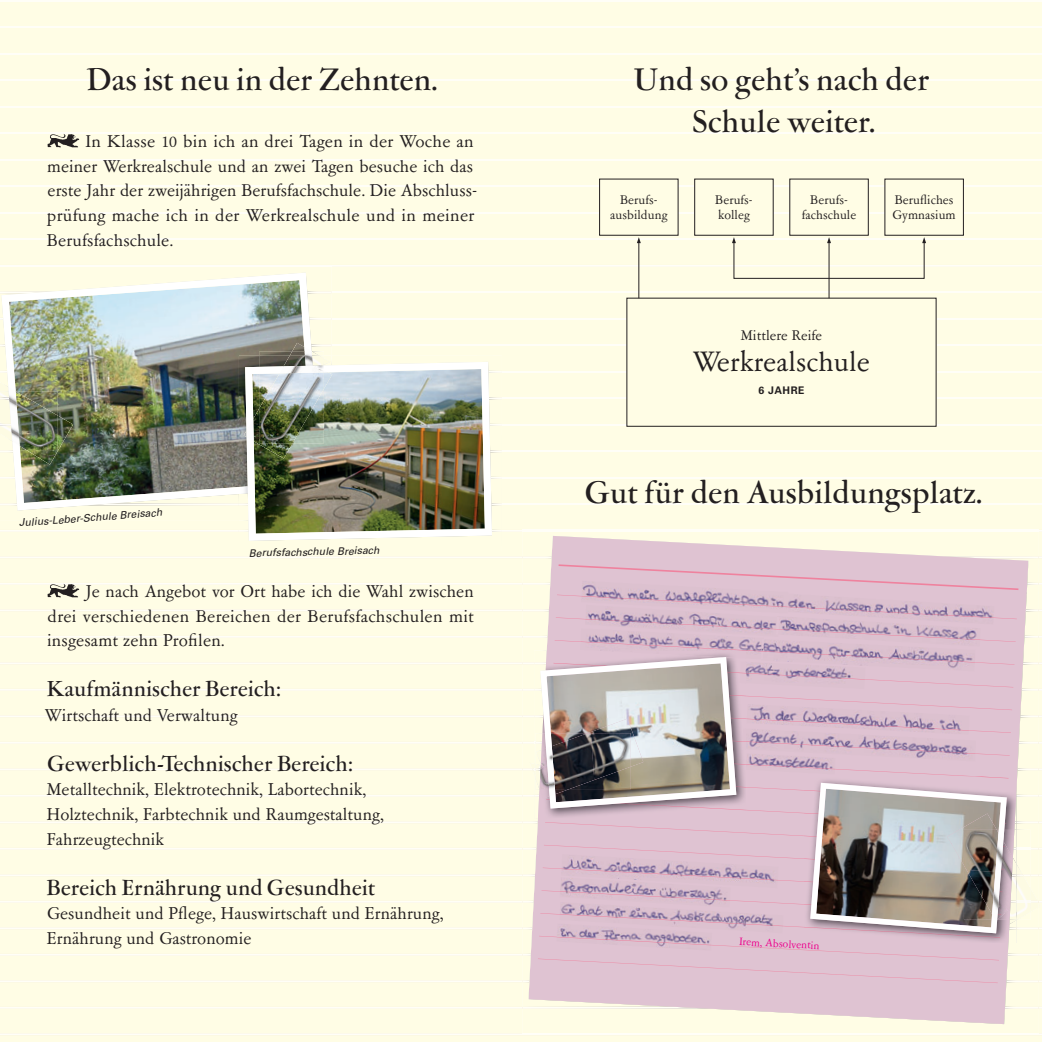
<style>
.page{position:relative;width:1042px;height:1042px;background:#fffde5}
.page>*{position:absolute;margin:0;border:0;box-sizing:border-box;transform-origin:0 0}
.t1{font:500 35px/42px "Garamont Amst SH";letter-spacing:.025em;color:#231f20;text-align:center}
.t2{font:31.5px "Garamont Amst SB";letter-spacing:.005em;color:#231f20}
.t3{font:500 24.5px "Garamont Amst SH";letter-spacing:.025em;color:#231f20}
.t4{font:19.25px/24.8px "Garamont Amst SB";letter-spacing:.005em;color:#231f20}
.t5{font:15.75px "Garamont Amst SB";letter-spacing:.005em;color:#231f20}
.t6{font:14.17px/14.2px "Garamont Amst SB";letter-spacing:.005em;color:#231f20;text-align:center}
.t7{font:12.25px "Garamont Amst SB";color:#ed028c}
.t8{font:italic 10.5px "Univers";color:#231f20}
.t9{font:700 10.5px "Univers";letter-spacing:.05em;color:#231f20}
</style>
<div class="page">
<hr style="left:0;top:0;width:1042px;height:2px;background:#fffef7">
<hr style="left:0;top:26px;width:1042px;height:2px;background:#fffef7">
<hr style="left:0;top:53px;width:1042px;height:2px;background:#fffef7">
<hr style="left:0;top:79px;width:1042px;height:2px;background:#fffef7">
<hr style="left:0;top:106px;width:1042px;height:2px;background:#fffef7">
<hr style="left:0;top:132px;width:1042px;height:2px;background:#fffef7">
<hr style="left:0;top:159px;width:1042px;height:2px;background:#fffef7">
<hr style="left:331px;top:318px;width:711px;height:2px;background:#fffef7">
<hr style="left:331px;top:344px;width:711px;height:2px;background:#fffef7">
<hr style="left:502px;top:371px;width:540px;height:2px;background:#fffef7">
<hr style="left:502px;top:397px;width:540px;height:2px;background:#fffef7">
<hr style="left:502px;top:424px;width:540px;height:2px;background:#fffef7">
<hr style="left:502px;top:450px;width:540px;height:2px;background:#fffef7">
<hr style="left:502px;top:477px;width:540px;height:2px;background:#fffef7">
<hr style="left:502px;top:503px;width:540px;height:2px;background:#fffef7">
<hr style="left:502px;top:530px;width:20px;height:2px;background:#fffef7">
<hr style="left:0;top:530px;width:239px;height:2px;background:#fffef7">
<hr style="left:0;top:556px;width:522px;height:2px;background:#fffef7">
<hr style="left:0;top:583px;width:522px;height:2px;background:#fffef7">
<hr style="left:0;top:609px;width:522px;height:2px;background:#fffef7">
<hr style="left:0;top:636px;width:522px;height:2px;background:#fffef7">
<hr style="left:0;top:954px;width:522px;height:1px;background:#fffef7">
<hr style="left:0;top:980px;width:522px;height:2px;background:#fffef7">
<hr style="left:0;top:1007px;width:522px;height:1px;background:#fffef7">
<svg style="left:0;top:1033px;width:1042px;height:2px"></svg>
<img style="left:47px;top:134px;width:33px;height:13px">
<img style="left:47px;top:584px;width:33px;height:13px">
<img style="left:0;top:318px;width:331px;height:2px">
<img style="left:1px;top:299px;width:321px;height:211px">
<svg style="left:492px;top:371px;width:10px;height:2px"></svg>
<svg style="left:492px;top:397px;width:10px;height:2px"></svg>
<svg style="left:492px;top:424px;width:10px;height:2px"></svg>
<svg style="left:492px;top:450px;width:10px;height:2px"></svg>
<svg style="left:492px;top:477px;width:10px;height:2px"></svg>
<svg style="left:492px;top:503px;width:10px;height:2px"></svg>
<img style="left:239px;top:530px;width:263px;height:2px">
<img style="left:239px;top:494px;width:6px;height:16px">
<svg style="left:239px;top:503px;width:6px;height:2px"></svg>
<img style="left:239px;top:356px;width:20px;height:130px">
<svg style="left:239px;top:486px;width:6px;height:8px"></svg>
<img style="left:245px;top:362px;width:247px;height:179px">
<img style="left:522px;top:530px;width:516px;height:2px">
<img style="left:523px;top:557px;width:515px;height:1px">
<img style="left:523px;top:583px;width:515px;height:2px">
<img style="left:523px;top:609px;width:515px;height:2px">
<img style="left:523px;top:636px;width:515px;height:2px">
<img style="left:523px;top:954px;width:515px;height:1px">
<img style="left:523px;top:980px;width:515px;height:2px">
<img style="left:523px;top:1007px;width:515px;height:1px">
<img style="left:522px;top:1033px;width:516px;height:1px">
<svg style="left:528px;top:536px;width:500px;height:488px;fill:#dfc3d2"></svg>
<svg style="left:538px;top:595px;width:479px;height:388px;background:#e0c4d1"></svg>
<img style="left:804px;top:933px;width:212px;height:10px">
<img style="left:804px;top:933px;width:204px;height:4px">
<img style="left:788px;top:612px;width:206px;height:6px">
<svg style="left:557px;top:563px;width:462px;height:49px;background:#d9bacb"></svg>
<img style="left:585px;top:605px;width:193px;height:32px">
<img style="left:585px;top:619px;width:191px;height:10px">
<img style="left:777px;top:616px;width:204px;height:31px">
<img style="left:778px;top:629px;width:202px;height:11px">
<img style="left:776px;top:617px;width:3px;height:18px">
<img style="left:580px;top:628px;width:184px;height:13px">
<img style="left:580px;top:641px;width:181px;height:10px">
<img style="left:764px;top:639px;width:211px;height:12px">
<img style="left:761px;top:639px;width:3px;height:12px">
<img style="left:556px;top:933px;width:156px;height:18px">
<img style="left:556px;top:937px;width:155px;height:8px">
<svg style="left:0;top:441px;width:26px;height:11px"></svg>
<img style="left:26px;top:415px;width:47px;height:50px">
<img style="left:0;top:399px;width:9px;height:42px">
<svg style="left:0;top:382px;width:17px;height:17px"></svg>
<svg style="left:0;top:424px;width:9px;height:2px"></svg>
<img style="left:16px;top:391px;width:42px;height:59px">
<img style="left:9px;top:391px;width:11px;height:55px">
<div style="left:627px;top:298px;width:309px;height:128px;background:#fffde5"></div>
<div style="left:626px;top:298px;width:310px;height:129px;border:1px solid #231f20"></div>
<svg style="left:0;top:178px;width:1042px;height:121px"></svg>
<svg style="left:0;top:651px;width:1042px;height:282px"></svg>
<img style="left:1003px;top:841px;width:10px;height:79px">
<img style="left:1003px;top:846px;width:2px;height:69px">
<img style="left:964px;top:830px;width:34px;height:40px">
<img style="left:964px;top:870px;width:28px;height:44px">
<img style="left:992px;top:833px;width:11px;height:87px">
<img style="left:259px;top:352px;width:31px;height:4px">
<img style="left:259px;top:356px;width:24px;height:10px">
<img style="left:259px;top:366px;width:20px;height:6px">
<svg style="left:244px;top:430px;width:2px;height:7px"></svg>
<img style="left:253px;top:408px;width:39px;height:50px">
<img style="left:246px;top:419px;width:8px;height:22px">
<img style="left:324px;top:372px;width:8px;height:17px">
<img style="left:283px;top:356px;width:9px;height:9px">
<svg style="left:292px;top:343px;width:39px;height:29px"></svg>
<img style="left:259px;top:372px;width:65px;height:71px">
<img style="left:279px;top:365px;width:45px;height:8px">
<h1 class="t1" style="left:87px;top:62px;width:351px">Das ist neu in der Zehnten.</h1>
<p class="t4" style="left:47px;top:130px;width:432px;text-indent:39px">In Klasse 10 bin ich an drei Tagen in der Woche an meiner Werkrealschule und an zwei Tagen besuche ich das erste Jahr der zweijährigen Berufsfachschule. Die Abschluss&shy;prüfung mache ich in der Werkrealschule und in meiner Berufs fachschule.</p>
<p class="t8" style="left:18px;top:518px;width:145px;rotate:-4deg">Julius-Leber-Schule Breisach</p>
<p class="t8" style="left:249px;top:549px;width:132px;rotate:-1deg">Berufsfachschule Breisach</p>
<p class="t4" style="left:47px;top:580px;width:428px;text-align:justify;text-indent:38px">Je nach Angebot vor Ort habe ich die Wahl zwischen drei verschiedenen Bereichen der Berufsfachschulen mit insgesamt zehn Profilen.</p>
<p class="t3" style="left:47px;top:679px;width:235px">Kaufmännischer Bereich:</p>
<p class="t4" style="left:45px;top:704px;width:194px">Wirtschaft und Verwaltung</p>
<p class="t3" style="left:48px;top:754px;width:306px">Gewerblich-Technischer Bereich:</p>
<p class="t4" style="left:47px;top:778px;width:338px">Metalltechnik, Elektrotechnik, Labortechnik,<br>Holztechnik, Farbtechnik und Raumgestaltung,<br>Fahrzeugtechnik</p>
<p class="t3" style="left:47px;top:878px;width:330px">Bereich Ernährung und Gesundheit</p>
<p class="t4" style="left:47px;top:902px;width:398px">Gesundheit und Pflege, Hauswirtschaft und Ernährung,<br>Ernährung und Gastronomie</p>
<h1 class="t1" style="left:634px;top:62px;width:296px">Und so geht's nach der<br>Schule weiter.</h1>
<p class="t6" style="left:610px;top:194px;width:59px">Berufs&shy;ausbildung</p>
<p class="t6" style="left:715px;top:194px;width:39px;text-align:left">Berufs&shy;kolleg</p>
<p class="t6" style="left:802px;top:194px;width:56px">Berufs&shy;fachschule</p>
<p class="t6" style="left:892px;top:194px;width:65px;text-align:left">Berufliches<br>Gymnasium</p>
<p class="t5" style="left:741px;top:329px;width:83px">Mittlere Reife</p>
<h2 class="t2" style="left:693px;top:350px;width:179px">Werkrealschule</h2>
<p class="t9" style="left:758px;top:387px;width:48px">6 JAHRE</p>
<h1 class="t1" style="left:585px;top:475px;width:398px">Gut für den Ausbildungsplatz.</h1>
<p class="t7" style="left:739px;top:936px;width:82px;rotate:3deg">Irem, Absolventin</p>
</div>
